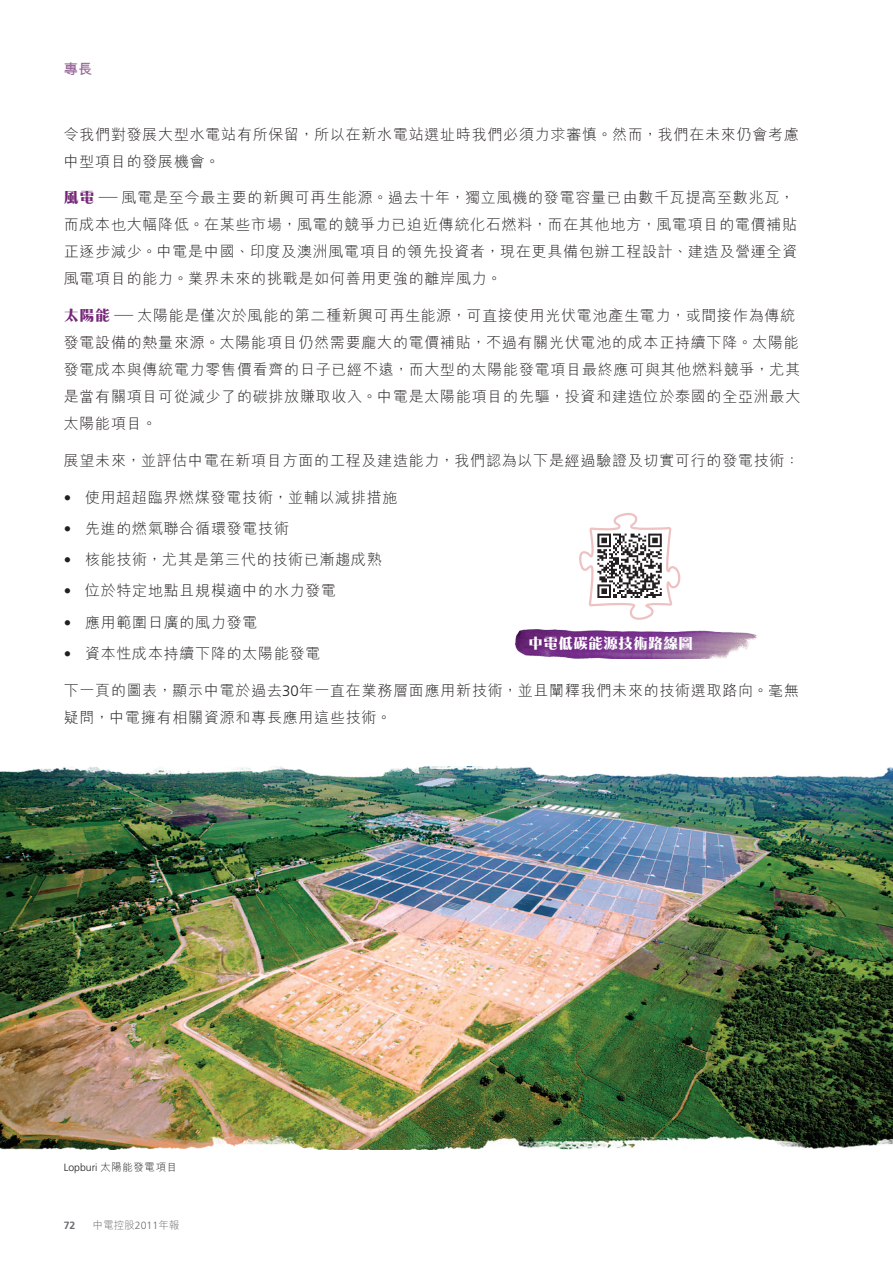
<style>
.page{position:relative;width:893px;height:1263px;background:#fff}
.page>*{position:absolute;margin:0;border:0;box-sizing:border-box;transform-origin:0 0}
.t1{font:300 15px/27px "M Hei HK";letter-spacing:.05em;color:#231f20;scale:1.25 1}
.t2{font:300 15px/27px "M Hei HK";letter-spacing:.05em;color:#231f20}
.t3{font:800 15px "M Razor HK";color:#fff}
.t4{font:700 14.25px "M Hei HK";color:#936194}
.t5{font:300 10.5px "Frutiger LT Std";color:#231f20}
.t6{font:300 10.5px "M Hei HK";color:#6c6d70}
.t7{font:700 10.5px "Frutiger LT Std";color:#6c6d70}
.s1{font-family:"M Razor HK";font-weight:800;color:#742877}
.s2{font-family:"Frutiger LT Std"}
.s3{font-family:"M Hei HK"}
</style>
<div class="page">
<img style="left:516px;top:629px;width:241px;height:30px">
<svg style="left:579px;top:513px;width:101px;height:107px"></svg>
<img style="left:595px;top:532px;width:69px;height:68px">
<img style="left:0;top:766px;width:893px;height:384px">
<p class="t4" style="left:64px;top:58px;width:30px">專長</p>
<p class="t2" style="left:64px;top:120px;width:736px">令我們對發展大型水電站有所保留，所以在新水電站選址時我們必須力求審慎。然而，我們在未來仍會考慮中型項目的發展機會。</p>
<p class="t1" style="left:64px;top:184px;width:588px"><span class="s1">風電</span> — 風電是至今最主要的新興可再生能源。過去十年，獨立風機的發電容量已由數千瓦提高至數兆瓦，而成本也大幅降低。在某些市場，風電的競爭力已迫近傳統化石燃料，而在其他地方，風電項目的電價補貼正逐步減少。中電是中國、印度及澳洲風電項目的領先投資者，現在更具備包辦工程設計、建造及營運全資風電項目的能力。業界未來的挑戰是如何善用更強的離岸風力。</p>
<p class="t1" style="left:64px;top:301px;width:591px"><span class="s1">太陽能</span> — 太陽能是僅次於風能的第二種新興可再生能源，可直接使用光伏電池產生電力，或間接作為傳統發電設備的熱量來源。太陽能項目仍然需要龐大的電價補貼，不過有關光伏電池的成本正持續下降。太陽能發電成本與傳統電力零售價看齊的日子已經不遠，而大型的太陽能發電項目最終應可與其他燃料競爭，尤其是當有關項目可從減少了的碳排放賺取收入。中電是太陽能項目的先驅，投資和建造位於泰國的全亞洲最大太陽能項目。</p>
<p class="t2" style="left:64px;top:446px;width:737px">展望未來，並評估中電在新項目方面的工程及建造能力，我們認為以下是經過驗證及切實可行的發電技術：</p>
<p class="t2" style="left:64px;top:483px;width:335px"><span class="s2">•</span> 使用超超臨界燃煤發電技術，並輔以減排措施</p>
<p class="t2" style="left:64px;top:514px;width:227px"><span class="s2">•</span> 先進的燃氣聯合循環發電技術</p>
<p class="t2" style="left:64px;top:546px;width:320px"><span class="s2">•</span> 核能技術，尤其是第三代的技術已漸趨成熟</p>
<p class="t2" style="left:64px;top:577px;width:274px"><span class="s2">•</span> 位於特定地點且規模適中的水力發電</p>
<p class="t2" style="left:64px;top:608px;width:195px"><span class="s2">•</span> 應用範圍日廣的風力發電</p>
<p class="t2" style="left:64px;top:639px;width:258px"><span class="s2">•</span> 資本性成本持續下降的太陽能發電</p>
<p class="t2" style="left:64px;top:676px;width:737px">下一頁的圖表，顯示中電於過去<span class="s2">30</span>年一直在業務層面應用新技術，並且闡釋我們未來的技術選取路向。毫無疑問，中電擁有相關資源和專長應用這些技術。</p>
<p class="t3" style="left:528px;top:633px;width:166px">中電低碳能源技術路線圖</p>
<p class="t5" style="left:64px;top:1162px;width:115px">Lopburi <span class="s3">太陽能發電項目</span></p>
<p class="t7" style="left:64px;top:1219px;width:13px">72</p>
<p class="t6" style="left:93px;top:1217px;width:88px">中電控股<span class="s2">2011</span>年報</p>
</div>
